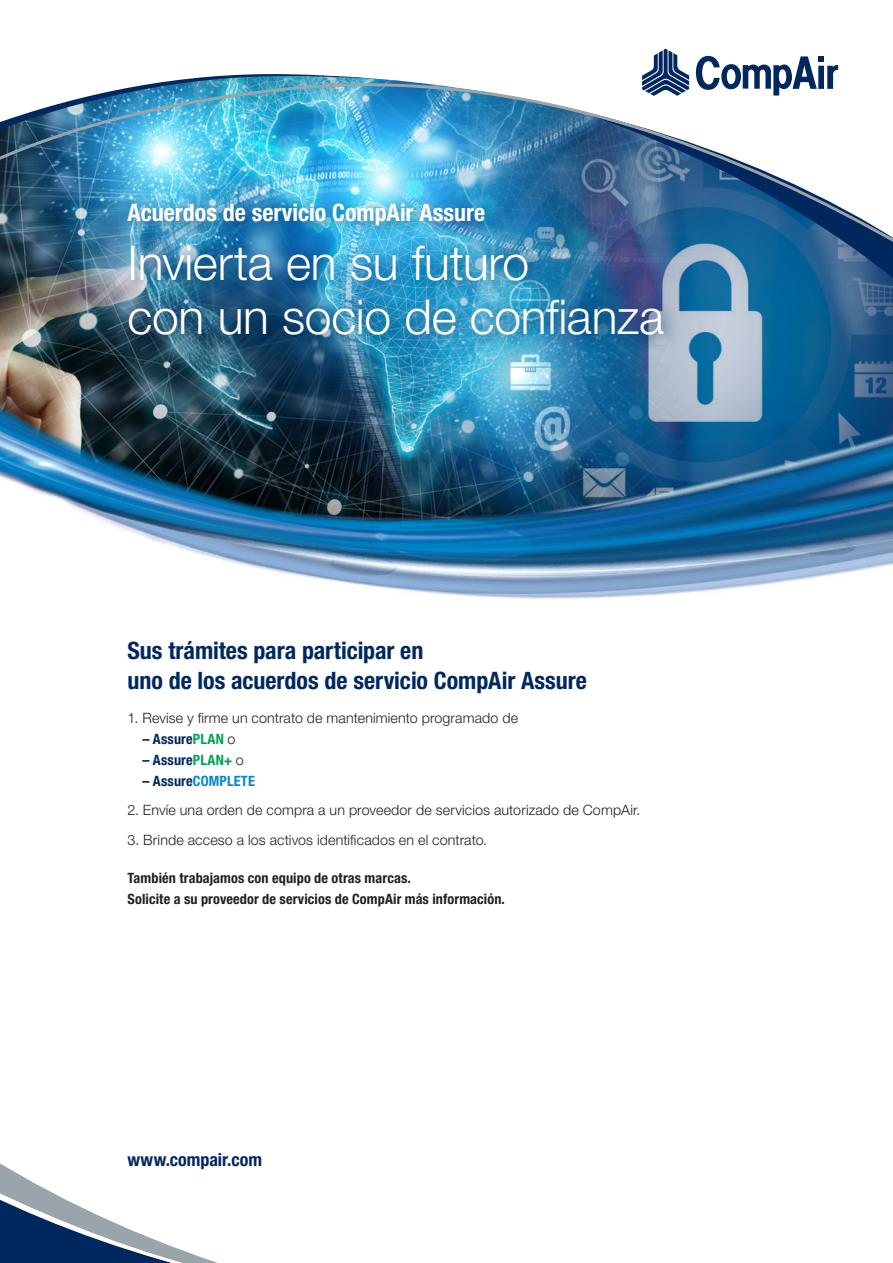
<style>
.page{position:relative;width:893px;height:1263px;background:#fff}
.page>*{position:absolute;margin:0;border:0;box-sizing:border-box;transform-origin:0 0}
.t1{font:300 48px/54px "Helvetica Neue LT Std";letter-spacing:-.005em;color:#fff}
.t2{font:700 condensed 24px/30px "Helvetica Neue LT Std";color:#00285f}
.t3{font:700 condensed 24px "Helvetica Neue LT Std";color:#fff}
.t4{font:700 condensed 18px "Helvetica Neue LT Std";color:#00285f}
.t5{font:300 14.25px "Helvetica Neue LT Std";letter-spacing:.01em;color:#231f20}
.t6{font:700 condensed 14.25px/21px "Helvetica Neue LT Std";letter-spacing:.01em;color:#231f20}
.t7{font:700 condensed 14.25px "Helvetica Neue LT Std";letter-spacing:.015em;color:#00285f}
.t8{font:700 condensed 14.25px "Helvetica Neue LT Std";letter-spacing:.01em;color:#0089cf}
.s1{color:#00a54f}
.s2{font-weight:300;font-stretch:normal;color:#231f20}
.s3{color:#00285f}
</style>
<div class="page">
<img style="left:0;top:289px;width:183px;height:104px">
<img style="left:183px;top:289px;width:710px;height:104px">
<img style="left:0;top:253px;width:893px;height:36px">
<img style="left:0;top:48px;width:893px;height:205px">
<svg style="left:696px;top:56px;width:142px;height:40px"></svg>
<svg style="left:642px;top:49px;width:47px;height:47px"></svg>
<svg style="left:0;top:1163px;width:218px;height:100px"></svg>
<img style="left:0;top:393px;width:893px;height:206px">
<div style="left:118px;top:193px;width:562px;height:158px;background:#00285f;opacity:.75"></div>
<h2 class="t3" style="left:128px;top:198px;width:359px">Acuerdos de servicio CompAir Assure</h2>
<h1 class="t1" style="left:128px;top:235px;width:538px">Invierta en su futuro<br>con un socio de confianza</h1>
<h2 class="t2" style="left:128px;top:635px;width:461px">Sus trámites para participar en<br>uno de los acuerdos de servicio CompAir Assure</h2>
<p class="t5" style="left:128px;top:709px;width:392px">1. Revise y firme un contrato de mantenimiento programado de</p>
<p class="t7" style="left:142px;top:730px;width:94px">– Assure<span class="s1">PLAN</span> <span class="s2">o</span></p>
<p class="t7" style="left:142px;top:751px;width:103px">– Assure<span class="s1">PLAN+</span> <span class="s2">o</span></p>
<p class="t8" style="left:142px;top:772px;width:114px"><span class="s3">– Assure</span>COMPLETE</p>
<p class="t5" style="left:128px;top:801px;width:514px">2. Envíe una orden de compra a un proveedor de servicios autorizado de CompAir.</p>
<p class="t5" style="left:128px;top:831px;width:361px">3. Brinde acceso a los activos identificados en el contrato.</p>
<p class="t6" style="left:128px;top:867px;width:379px">También trabajamos con equipo de otras marcas.<br>Solicite a su proveedor de servicios de CompAir más información.</p>
<p class="t4" style="left:128px;top:1149px;width:136px">www.compair.com</p>
</div>
